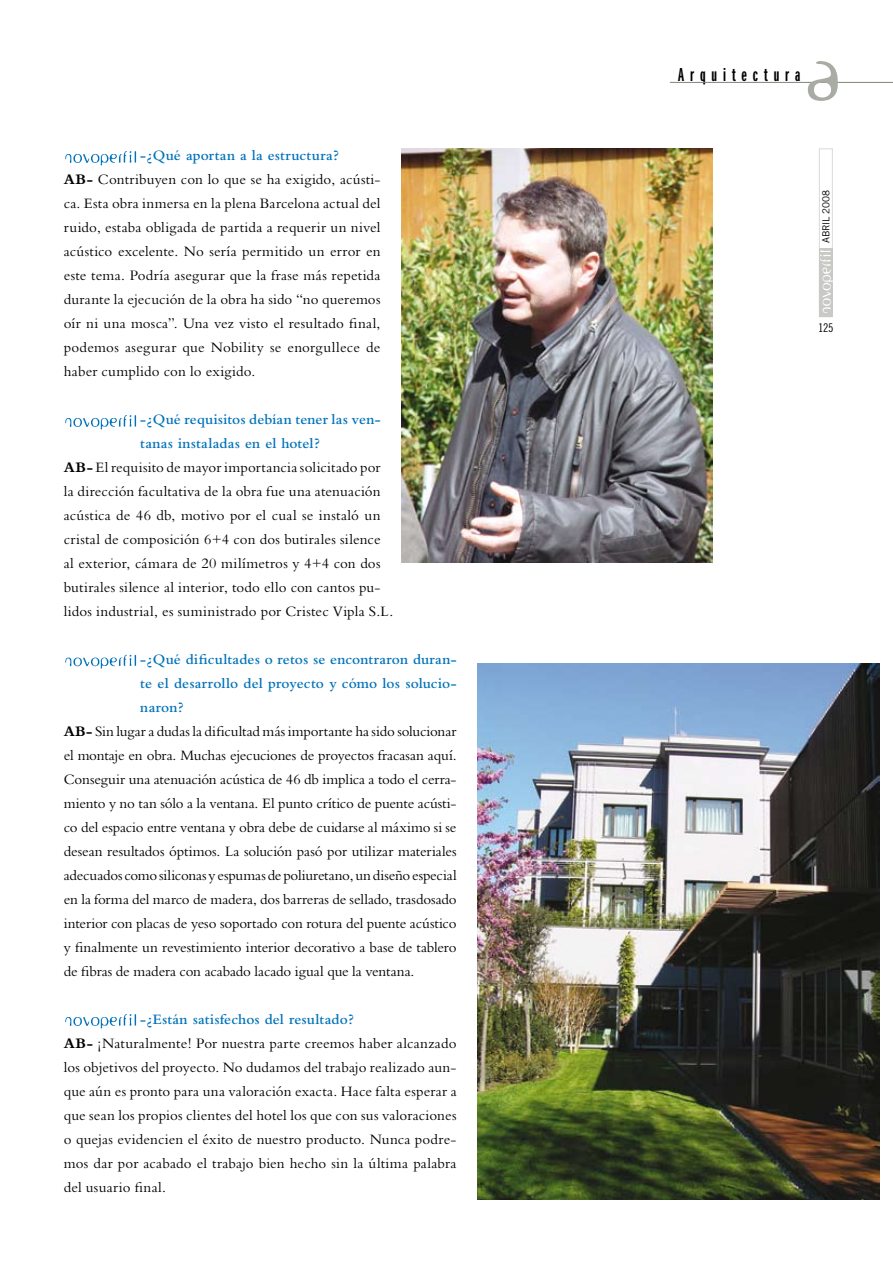
<style>
.page{position:relative;width:893px;height:1263px;background:#fff}
.page>*{position:absolute;margin:0;border:0;box-sizing:border-box;transform-origin:0 0}
.t1{font:66px "Bio Plasm LT";color:#a9aca4}
.t2{font:19.5px "Franklin Gothic Demi X Cmpr";letter-spacing:.305em;color:#000}
.t3{font:15px/24px "Bembo";letter-spacing:.01em;color:#000}
.t4{font:15px "Bembo";letter-spacing:-.01em;color:#000}
.t5{font:600 15px "Bembo";letter-spacing:.01em;color:#0072ba}
.t6{font:12px "Trade Gothic Cond Eighteen";color:#000}
.t7{font:9.75px "Trade Gothic";letter-spacing:-.005em;color:#000}
.s1{font-weight:600;color:#0072ba}
.s2{font-weight:700}
</style>
<div class="page">
<div style="left:819px;top:148px;width:14px;height:169px;border:1px solid #c9cac5"></div>
<div style="left:819px;top:248px;width:14px;height:69px;background:#c9cac5"></div>
<img style="left:820px;top:250px;width:13px;height:63px">
<hr style="left:670px;top:82px;width:223px;height:1px;background:#7f867a">
<img style="left:402px;top:149px;width:310px;height:414px">
<img style="left:478px;top:663px;width:402px;height:536px">
<img style="left:65px;top:1014px;width:72px;height:15px">
<img style="left:65px;top:654px;width:72px;height:15px">
<img style="left:65px;top:415px;width:72px;height:15px">
<img style="left:65px;top:151px;width:72px;height:15px">
<p class="t3" style="left:64px;top:143px;width:318px;text-indent:77px"><span class="s1">-¿Qué aportan a la estructura?<br></span><span class="s2">AB-</span> Contribuyen con lo que se ha exigido, acústi&shy;ca. Esta obra inmersa en la plena Barcelona actual del ruido, estaba obligada de partida a requerir un nivel acústico excelente. No sería permitido un error en este tema. Podría asegurar que la frase más repetida durante la ejecución de la obra ha sido “no queremos oír ni una mosca”. Una vez visto el resultado final, podemos asegurar que Nobility se enorgullece de haber cumplido con lo exigido.</p>
<p class="t5" style="left:140px;top:411px;width:242px">-¿Qué requisitos debían tener las ven-</p>
<p class="t5" style="left:140px;top:435px;width:181px">tanas instaladas en el hotel?</p>
<p class="t3" style="left:64px;top:455px;width:318px"><span class="s2">AB-</span> El requisito de mayor importancia solicitado por</p>
<p class="t3" style="left:64px;top:479px;width:318px">la dirección facultativa de la obra fue una atenuación</p>
<p class="t3" style="left:64px;top:503px;width:318px">acústica de 46 db, motivo por el cual se instaló un</p>
<p class="t3" style="left:64px;top:527px;width:318px">cristal de composición 6+4 con dos butirales silence</p>
<p class="t3" style="left:64px;top:551px;width:318px">al exterior, cámara de 20 milímetros y 4+4 con dos</p>
<p class="t3" style="left:64px;top:575px;width:318px">butirales silence al interior, todo ello con cantos pu-</p>
<p class="t3" style="left:64px;top:599px;width:331px">lidos industrial, es suministrado por Cristec Vipla S.L.</p>
<p class="t5" style="left:140px;top:651px;width:318px">-¿Qué dificultades o retos se encontraron duran-</p>
<p class="t5" style="left:140px;top:675px;width:318px">te el desarrollo del proyecto y cómo los solucio-</p>
<p class="t5" style="left:140px;top:699px;width:45px">naron?</p>
<p class="t3" style="left:64px;top:719px;width:394px"><span class="s2">AB-</span> Sin lugar a dudas la dificultad más importante ha sido solucionar</p>
<p class="t4" style="left:64px;top:747px;width:394px">el montaje en obra. Muchas ejecuciones de proyectos fracasan aquí.</p>
<p class="t4" style="left:64px;top:771px;width:394px">Conseguir una atenuación acústica de 46 db implica a todo el cerra-</p>
<p class="t4" style="left:64px;top:795px;width:394px">miento y no tan sólo a la ventana. El punto crítico de puente acústi-</p>
<p class="t4" style="left:64px;top:819px;width:394px">co del espacio entre ventana y obra debe de cuidarse al máximo si se</p>
<p class="t3" style="left:64px;top:839px;width:394px">desean resultados óptimos. La solución pasó por utilizar materiales</p>
<p class="t4" style="left:64px;top:867px;width:394px">adecuados como siliconas y espumas de poliuretano, un diseño especial</p>
<p class="t3" style="left:64px;top:887px;width:394px">en la forma del marco de madera, dos barreras de sellado, trasdosado</p>
<p class="t4" style="left:64px;top:915px;width:394px">interior con placas de yeso soportado con rotura del puente acústico</p>
<p class="t4" style="left:64px;top:939px;width:394px">y finalmente un revestimiento interior decorativo a base de tablero</p>
<p class="t4" style="left:64px;top:963px;width:352px">de fibras de madera con acabado lacado igual que la ventana.</p>
<p class="t3" style="left:64px;top:1007px;width:394px;text-indent:77px"><span class="s1">-¿Están satisfechos del resultado?<br></span><span class="s2">AB-</span> ¡Naturalmente! Por nuestra parte creemos haber alcanzado los objetivos del proyecto. No dudamos del trabajo realizado aun&shy;que aún es pronto para una valoración exacta. Hace falta esperar a que sean los propios clientes del hotel los que con sus valoraciones o quejas evidencien el éxito de nuestro producto. Nunca podre&shy;mos dar por acabado el trabajo bien hecho sin la última palabra del usuario final.</p>
<h2 class="t2" style="left:678px;top:64px;width:124px">Arquitectura</h2>
<h1 class="t1" style="left:803px;top:32px;width:42px">a</h1>
<p class="t7" style="left:820px;top:243px;width:55px;rotate:-90deg">ABRIL 2008</p>
<p class="t6" style="left:818px;top:320px;width:17px">125</p>
</div>
